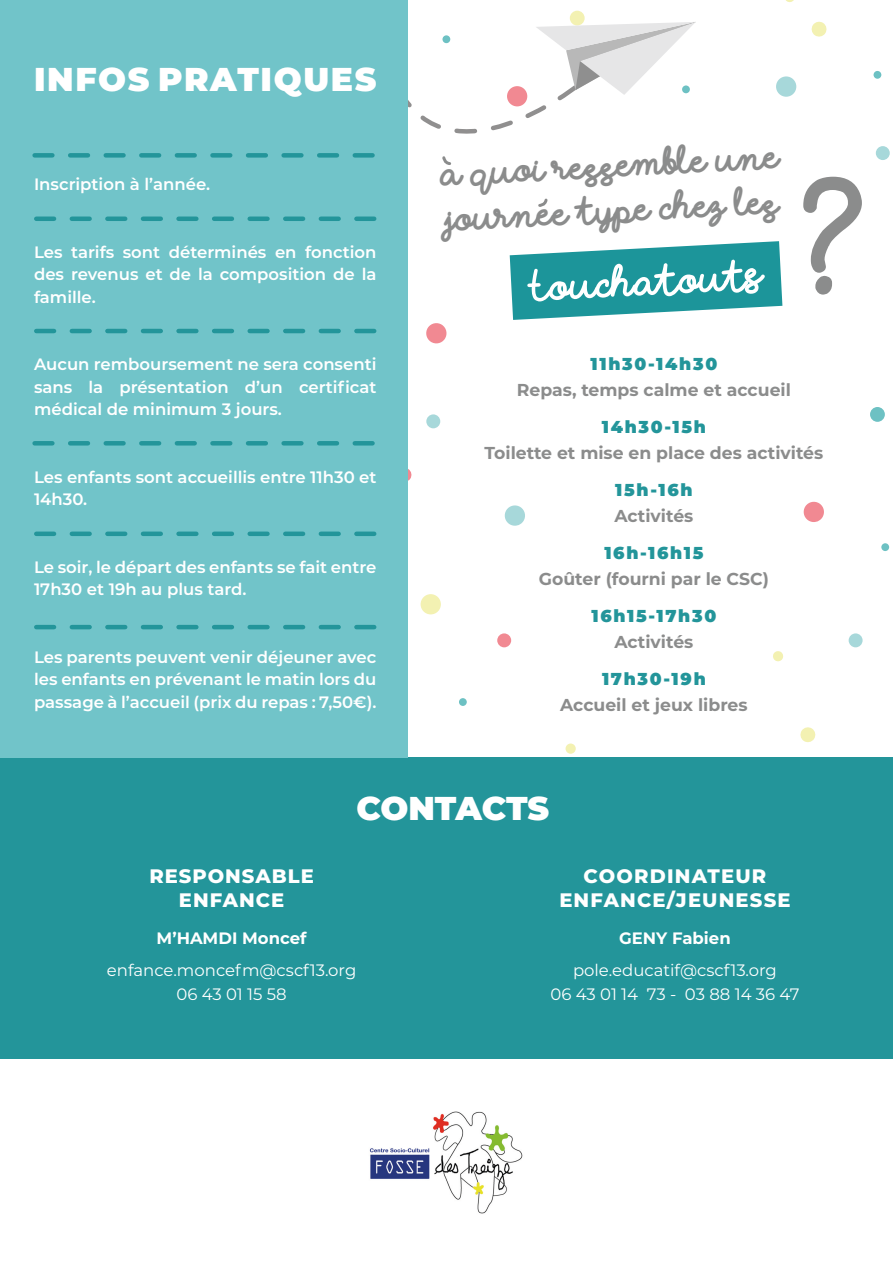
<style>
.page{position:relative;width:893px;height:1263px;background:#fff}
.page>*{position:absolute;margin:0;border:0;box-sizing:border-box;transform-origin:0 0}
.t1{font:900 33px "Montserrat";letter-spacing:.045em;color:#fff}
.t2{font:900 33px "Montserrat";letter-spacing:-.005em;color:#fff}
.t3{font:31.5px/45px "Millennial Solstice";color:#8b8c8c}
.t4{font:800 19.5px/23.4px "Montserrat";letter-spacing:.06em;color:#fff;text-align:center}
.t5{font:700 17.25px "Montserrat";color:#8b8c8c}
.t6{font:900 17.25px "Montserrat";letter-spacing:.1em;color:#23959a}
.t7{font:600 16.5px/22.5px "Montserrat";color:#fff;text-align:justify}
.t8{font:16.5px/24px "Montserrat";color:#fff;text-align:center}
.t9{font:700 16.5px "Montserrat";color:#fff}
</style>
<div class="page">
<svg style="left:504px;top:505px;width:21px;height:21px"></svg>
<div style="left:776px;top:76px;width:20px;height:21px;background:#a7d8da;border-radius:50%"></div>
<div style="left:876px;top:146px;width:14px;height:14px;background:#a7d8da;border-radius:50%"></div>
<svg style="left:803px;top:501px;width:21px;height:21px"></svg>
<div style="left:570px;top:11px;width:15px;height:15px;background:#f3f1b2;border-radius:50%"></div>
<svg style="left:811px;top:21px;width:16px;height:16px"></svg>
<svg style="left:786px;top:0;width:8px;height:2px"></svg>
<div style="left:566px;top:743px;width:10px;height:11px;background:#f3f1b2;border-radius:50%"></div>
<svg style="left:800px;top:727px;width:16px;height:16px"></svg>
<svg style="left:773px;top:651px;width:11px;height:11px"></svg>
<svg style="left:407px;top:467px;width:5px;height:16px"></svg>
<div style="left:426px;top:414px;width:14px;height:14px;background:#a7d8da;border-radius:50%"></div>
<div style="left:873px;top:71px;width:8px;height:8px;background:#6dc1c3;border-radius:50%"></div>
<div style="left:459px;top:698px;width:8px;height:8px;background:#6dc1c3;border-radius:50%"></div>
<div style="left:421px;top:594px;width:20px;height:20px;background:#f3f1b2;border-radius:50%"></div>
<div style="left:497px;top:633px;width:14px;height:14px;background:#f18992;border-radius:50%"></div>
<div style="left:849px;top:633px;width:14px;height:14px;background:#a7d8da;border-radius:50%"></div>
<div style="left:881px;top:543px;width:8px;height:8px;background:#6dc1c3;border-radius:50%"></div>
<div style="left:870px;top:407px;width:15px;height:15px;background:#6dc1c3;border-radius:50%"></div>
<div style="left:0;top:758px;width:893px;height:301px;background:#23959a"></div>
<div style="left:0;top:0;width:407px;height:758px;background:#71c4c9"></div>
<svg style="left:36px;top:625px;width:338px;height:4px"></svg>
<svg style="left:36px;top:531px;width:338px;height:5px"></svg>
<svg style="left:35px;top:441px;width:338px;height:4px"></svg>
<svg style="left:36px;top:329px;width:341px;height:5px"></svg>
<svg style="left:36px;top:216px;width:338px;height:5px"></svg>
<svg style="left:426px;top:323px;width:21px;height:21px"></svg>
<svg style="left:803px;top:177px;width:59px;height:118px"></svg>
<svg style="left:35px;top:22px;width:661px;height:162px"></svg>
<svg style="left:538px;top:198px;width:10px;height:9px"></svg>
<img style="left:369px;top:1111px;width:154px;height:103px">
<svg style="left:510px;top:241px;width:272px;height:79px"></svg>
<h1 class="t1" style="left:34px;top:55px;width:344px">INFOS PRATIQUES</h1>
<p class="t7" style="left:34px;top:172px;width:178px">Inscription à l’année.</p>
<p class="t7" style="left:34px;top:240px;width:344px">Les tarifs sont déterminés en fonction des revenus et de la composition de la famille.</p>
<p class="t7" style="left:34px;top:352px;width:344px">Aucun remboursement ne sera consenti sans la présentation d’un certificat médical de minimum 3 jours.</p>
<p class="t7" style="left:34px;top:465px;width:344px">Les enfants sont accueillis entre 11h30 et<br>14h30.</p>
<p class="t7" style="left:34px;top:555px;width:344px">Le soir, le départ des enfants se fait entre<br>17h30 et 19h au plus tard.</p>
<p class="t7" style="left:34px;top:645px;width:344px">Les parents peuvent venir déjeuner avec les enfants en prévenant le matin lors du passage à l’accueil (prix du repas : 7,50€).</p>
<h2 class="t3" style="left:439px;top:156px;width:341px;rotate:-3deg">a quoi ressemble une journee type chez les</h2>
<p class="t6" style="left:591px;top:351px;width:128px">11h30-14h30</p>
<p class="t5" style="left:517px;top:377px;width:276px">Repas, temps calme et accueil</p>
<p class="t6" style="left:602px;top:414px;width:106px">14h30-15h</p>
<p class="t5" style="left:484px;top:440px;width:340px">Toilette et mise en place des activités</p>
<p class="t6" style="left:615px;top:477px;width:79px">15h-16h</p>
<p class="t5" style="left:614px;top:503px;width:80px">Activités</p>
<p class="t6" style="left:604px;top:540px;width:101px">16h-16h15</p>
<p class="t5" style="left:539px;top:566px;width:232px">Goûter (fourni par le CSC)</p>
<p class="t6" style="left:591px;top:603px;width:126px">16h15-17h30</p>
<p class="t5" style="left:614px;top:629px;width:80px">Activités</p>
<p class="t6" style="left:602px;top:666px;width:105px">17h30-19h</p>
<p class="t5" style="left:560px;top:692px;width:189px">Accueil et jeux libres</p>
<h1 class="t2" style="left:356px;top:783px;width:194px">CONTACTS</h1>
<p class="t4" style="left:149px;top:863px;width:166px">RESPONSABLE<br>ENFANCE</p>
<p class="t9" style="left:157px;top:926px;width:152px">M’HAMDI Moncef</p>
<p class="t8" style="left:107px;top:957px;width:251px">enfance.moncefm@cscf13.org<br>06 43 01 15 58</p>
<p class="t4" style="left:559px;top:863px;width:233px">COORDINATEUR<br>ENFANCE/JEUNESSE</p>
<p class="t9" style="left:619px;top:926px;width:113px">GENY Fabien</p>
<p class="t8" style="left:551px;top:957px;width:250px">pole.educatif@cscf13.org<br>06 43 01 14 73 - 03 88 14 36 47</p>
</div>
